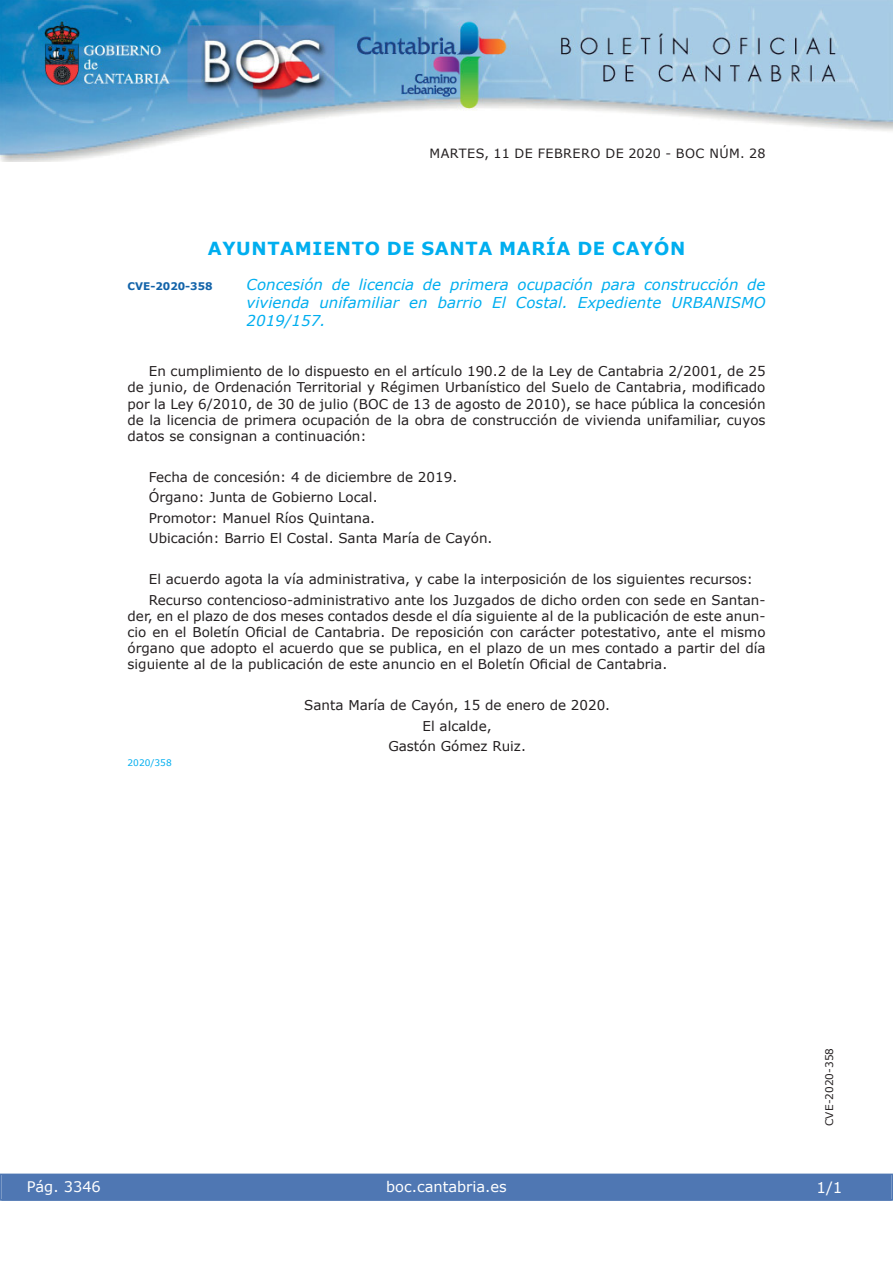
<style>
.page{position:relative;width:893px;height:1263px;background:#fff}
.page>*{position:absolute;margin:0;border:0;box-sizing:border-box;transform-origin:0 0}
.t1{font:700 18px "Verdana";letter-spacing:.035em;color:#00aeef}
.t2{font:italic 15px/18px "Verdana";color:#00aeef;text-align:justify}
.t3{font:15px "Verdana";color:#fff}
.t4{font:14.55px "Verdana";color:#fff}
.t5{font:13.5px/16.2px "Verdana";color:#231f20;text-align:justify}
.t6{font:12.75px "Verdana";letter-spacing:.035em;color:#231f20}
.t7{font:10.5px "Verdana";color:#231f20}
.t8{font:700 10.5px "Verdana";color:#1263a9}
.t9{font:9px "Verdana";color:#00aeef}
</style>
<div class="page">
<img style="left:0;top:0;width:893px;height:161px">
<div style="left:1px;top:1174px;width:890px;height:27px;background:#4f77b3"></div>
<div style="left:0;top:1174px;width:893px;height:27px;border:1px solid #4f77b3"></div>
<p class="t6" style="left:429px;top:145px;width:337px">MARTES, 11 DE FEBRERO DE 2020 - BOC NÚM. 28</p>
<h1 class="t1" style="left:208px;top:237px;width:479px">AYUNTAMIENTO DE SANTA MARÍA DE CAYÓN</h1>
<p class="t8" style="left:128px;top:279px;width:87px">CVE-2020-358</p>
<p class="t2" style="left:247px;top:275px;width:520px">Concesión de licencia de primera ocupación para construcción de vivienda unifamiliar en barrio El Costal. Expediente URBANISMO 2019/157.</p>
<p class="t5" style="left:128px;top:363px;width:640px;text-indent:21px">En cumplimiento de lo dispuesto en el artículo 190.2 de la Ley de Cantabria 2/2001, de 25 de junio, de Ordenación Territorial y Régimen Urbanístico del Suelo de Cantabria, modificado por la Ley 6/2010, de 30 de julio (BOC de 13 de agosto de 2010), se hace pública la concesión de la licencia de primera ocupación de la obra de construcción de vivienda unifamiliar, cuyos datos se consignan a continuación:</p>
<p class="t5" style="left:149px;top:466px;width:345px;line-height:20.4px;text-align:left">Fecha de concesión: 4 de diciembre de 2019.<br>Órgano: Junta de Gobierno Local.<br>Promotor: Manuel Ríos Quintana.<br>Ubicación: Barrio El Costal. Santa María de Cayón.</p>
<p class="t5" style="left:149px;top:569px;width:618px;line-height:20.4px">El acuerdo agota la vía administrativa, y cabe la interposición de los siguientes recursos:<br>Recurso contencioso-administrativo ante los Juzgados de dicho orden con sede en Santan-</p>
<p class="t5" style="left:128px;top:607px;width:639px">der, en el plazo de dos meses contados desde el día siguiente al de la publicación de este anun&shy;cio en el Boletín Oficial de Cantabria. De reposición con carácter potestativo, ante el mismo órgano que adopto el acuerdo que se publica, en el plazo de un mes contado a partir del día siguiente al de la publicación de este anuncio en el Boletín Oficial de Cantabria.</p>
<p class="t5" style="left:304px;top:695px;width:307px;line-height:20.4px;text-align:center">Santa María de Cayón, 15 de enero de 2020.<br>El alcalde,<br>Gastón Gómez Ruiz.</p>
<p class="t9" style="left:128px;top:757px;width:46px">2020/358</p>
<p class="t4" style="left:27px;top:1177px;width:76px">Pág. 3346</p>
<p class="t4" style="left:386px;top:1178px;width:122px">boc.cantabria.es</p>
<p class="t7" style="left:823px;top:1126px;width:80px;rotate:-90deg">CVE-2020-358</p>
<p class="t3" style="left:816px;top:1178px;width:27px">1/1</p>
</div>
